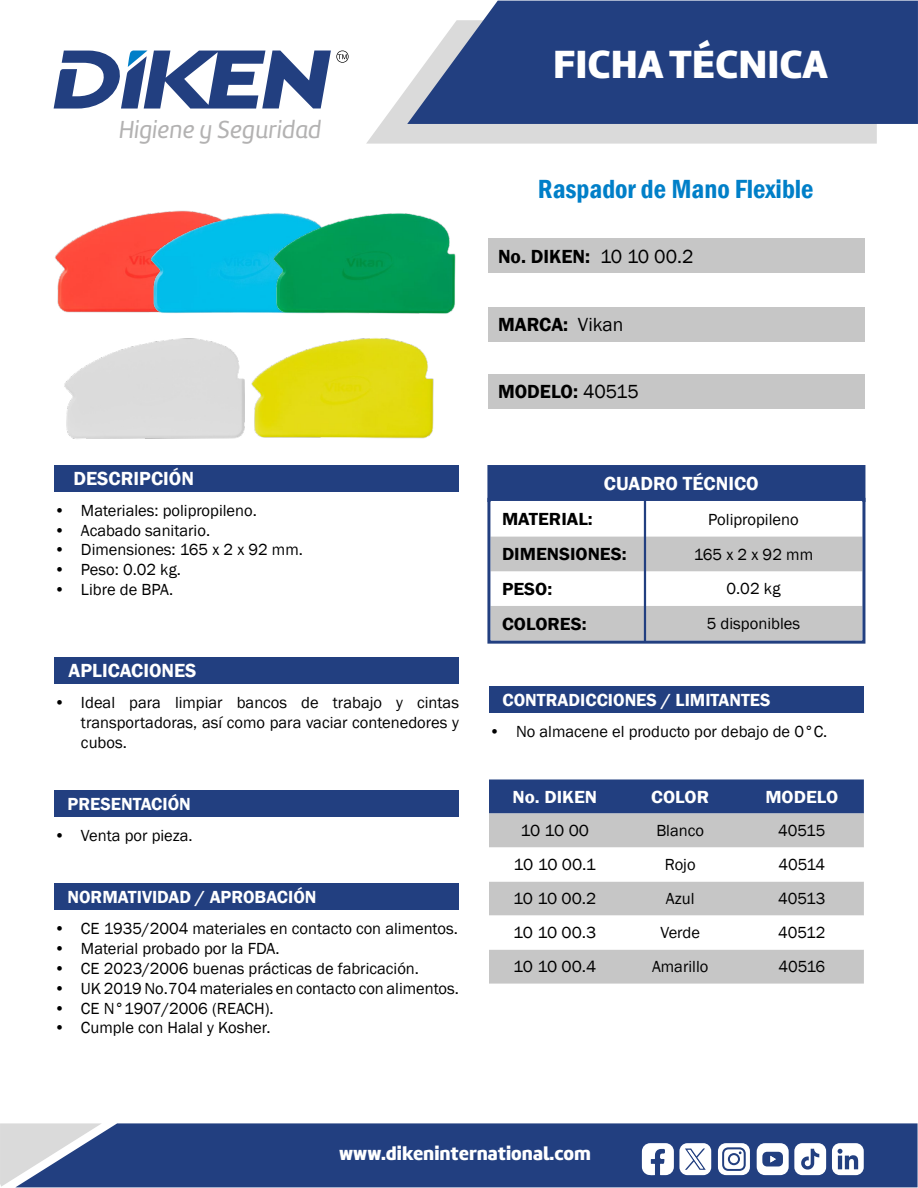
<style>
.page{position:relative;width:918px;height:1188px;background:#fff}
.page>*{position:absolute;margin:0;border:0;box-sizing:border-box;transform-origin:0 0}
.t1{font:40.8px "Amelia Basic Black";color:#fff}
.t2{font:600 condensed 27px "Franklin Gothic";color:#007fc8}
.t3{font:25.5px "Amelia Basic Italic";color:#b3b2b2}
.t4{font:600 19.5px "Franklin Gothic";color:#000}
.t5{font:600 19.5px "Franklin Gothic";color:#fff}
.t6{font:19.5px "Amelia Basic Black";color:#fff}
.t7{font:600 18px "Franklin Gothic";color:#fff}
.t8{font:600 18px "Franklin Gothic";color:#000;scale:1.05 1}
.t9{font:600 18px "Franklin Gothic";color:#fff;scale:1.05 1}
.t10{font:16.5px/19.8px "Franklin Gothic";color:#000;text-align:justify}
.t11{font:16.5px "Franklin Gothic";color:#000;scale:1.05 1}
.s1{font-weight:400}
</style>
<div class="page">
<div style="left:102px;top:1123px;width:816px;height:64px;background:#223f80"></div>
<svg style="left:0;top:1123px;width:102px;height:64px;background:#9da8bf"></svg>
<svg style="left:366px;top:88px;width:511px;height:56px;background:#dedede"></svg>
<svg style="left:407px;top:1px;width:511px;height:123px;background:#344e8a"></svg>
<svg style="left:54px;top:50px;width:295px;height:59px"></svg>
<svg style="left:642px;top:1143px;width:69px;height:32px"></svg>
<svg style="left:718px;top:1143px;width:32px;height:32px"></svg>
<div style="left:730px;top:1155px;width:8px;height:8px;background:#fff;border-radius:50%"></div>
<svg style="left:757px;top:1143px;width:107px;height:32px"></svg>
<div style="left:489px;top:779px;width:375px;height:35px;background:#223f80"></div>
<div style="left:489px;top:814px;width:375px;height:170px;background:#c6c6c6"></div>
<svg style="left:489px;top:848px;width:375px;height:102px"></svg>
<div style="left:488px;top:239px;width:377px;height:34px;background:#c6c6c6"></div>
<div style="left:488px;top:307px;width:377px;height:34px;background:#c6c6c6"></div>
<div style="left:488px;top:375px;width:377px;height:34px;background:#c6c6c6"></div>
<div style="left:54px;top:465px;width:405px;height:27px;background:#223f80"></div>
<div style="left:54px;top:657px;width:405px;height:27px;background:#223f80"></div>
<div style="left:54px;top:790px;width:405px;height:27px;background:#223f80"></div>
<div style="left:54px;top:884px;width:405px;height:26px;background:#223f80"></div>
<div style="left:489px;top:686px;width:375px;height:27px;background:#223f80"></div>
<div style="left:489px;top:467px;width:375px;height:34px;background:#223f80"></div>
<div style="left:487px;top:465px;width:378px;height:37px;border:3px solid #223f80"></div>
<svg style="left:491px;top:502px;width:370px;height:138px"></svg>
<div style="left:487px;top:498px;width:378px;height:146px;border:3px solid #223f80"></div>
<hr style="left:644px;top:499px;width:2px;height:143px;background:#223f80">
<img style="left:55px;top:213px;width:93px;height:100px">
<img style="left:148px;top:210px;width:122px;height:103px">
<img style="left:270px;top:213px;width:186px;height:101px">
<img style="left:64px;top:338px;width:181px;height:101px">
<img style="left:251px;top:338px;width:183px;height:101px">
<h3 class="t3" style="left:119px;top:115px;width:204px">Higiene y Seguridad</h3>
<p class="t5" style="left:74px;top:467px;width:122px">DESCRIPCIÓN</p>
<p class="t10" style="left:54px;top:501px;width:204px">• Materiales: polipropileno.</p>
<p class="t10" style="left:54px;top:521px;width:158px">• Acabado sanitario.</p>
<p class="t10" style="left:54px;top:540px;width:250px">• Dimensiones: 165 x 2 x 92 mm.</p>
<p class="t10" style="left:54px;top:560px;width:128px">• Peso: 0.02 kg.</p>
<p class="t10" style="left:54px;top:580px;width:121px">• Libre de BPA.</p>
<p class="t5" style="left:69px;top:659px;width:129px">APLICACIONES</p>
<p class="t10" style="left:81px;top:693px;width:380px;text-indent:-27px">• Ideal para limpiar bancos de trabajo y cintas transportadoras, así como para vaciar contenedores y cubos.</p>
<p class="t7" style="left:68px;top:793px;width:125px">PRESENTACIÓN</p>
<p class="t10" style="left:54px;top:826px;width:140px">• Venta por pieza.</p>
<p class="t7" style="left:68px;top:886px;width:251px">NORMATIVIDAD / APROBACIÓN</p>
<p class="t10" style="left:54px;top:919px;width:405px">• CE 1935/2004 materiales en contacto con alimentos.</p>
<p class="t10" style="left:54px;top:939px;width:227px">• Material probado por la FDA.</p>
<p class="t10" style="left:54px;top:959px;width:367px">• CE 2023/2006 buenas prácticas de fabricación.</p>
<p class="t10" style="left:54px;top:979px;width:407px">• UK 2019 No.704 materiales en contacto con alimentos.</p>
<p class="t10" style="left:54px;top:999px;width:221px">• CE N°1907/2006 (REACH).</p>
<p class="t10" style="left:54px;top:1018px;width:218px">• Cumple con Halal y Kosher.</p>
<h1 class="t1" style="left:553px;top:40px;width:276px">FICHA TÉCNICA</h1>
<h2 class="t2" style="left:538px;top:171px;width:277px">Raspador de Mano Flexible</h2>
<p class="t4" style="left:498px;top:244px;width:197px">No. DIKEN: <span class="s1">10 10 00.2</span></p>
<p class="t4" style="left:498px;top:312px;width:127px">MARCA: <span class="s1">Vikan</span></p>
<p class="t4" style="left:498px;top:380px;width:142px">MODELO: <span class="s1">40515</span></p>
<p class="t5" style="left:604px;top:472px;width:156px">CUADRO TÉCNICO</p>
<p class="t8" style="left:502px;top:508px;width:88px">MATERIAL:</p>
<p class="t10" style="left:708px;top:509px;width:92px">Polipropileno</p>
<p class="t8" style="left:502px;top:543px;width:120px">DIMENSIONES:</p>
<p class="t10" style="left:694px;top:545px;width:121px">165 x 2 x 92 mm</p>
<p class="t8" style="left:502px;top:578px;width:49px">PESO:</p>
<p class="t10" style="left:726px;top:579px;width:56px">0.02 kg</p>
<p class="t8" style="left:502px;top:613px;width:82px">COLORES:</p>
<p class="t10" style="left:707px;top:614px;width:95px">5 disponibles</p>
<p class="t7" style="left:503px;top:689px;width:270px">CONTRADICCIONES / LIMITANTES</p>
<p class="t10" style="left:489px;top:722px;width:340px">• No almacene el producto por debajo de 0°C.</p>
<p class="t9" style="left:512px;top:786px;width:82px">No. DIKEN</p>
<p class="t9" style="left:651px;top:786px;width:57px">COLOR</p>
<p class="t9" style="left:765px;top:786px;width:71px">MODELO</p>
<p class="t11" style="left:521px;top:821px;width:67px">10 10 00</p>
<p class="t10" style="left:656px;top:821px;width:49px">Blanco</p>
<p class="t10" style="left:778px;top:821px;width:49px">40515</p>
<p class="t11" style="left:514px;top:855px;width:80px">10 10 00.1</p>
<p class="t10" style="left:665px;top:855px;width:32px">Rojo</p>
<p class="t10" style="left:778px;top:855px;width:48px">40514</p>
<p class="t11" style="left:513px;top:889px;width:81px">10 10 00.2</p>
<p class="t10" style="left:666px;top:889px;width:30px">Azul</p>
<p class="t10" style="left:778px;top:889px;width:49px">40513</p>
<p class="t11" style="left:513px;top:923px;width:81px">10 10 00.3</p>
<p class="t10" style="left:660px;top:923px;width:41px">Verde</p>
<p class="t10" style="left:778px;top:923px;width:49px">40512</p>
<p class="t11" style="left:513px;top:957px;width:81px">10 10 00.4</p>
<p class="t10" style="left:652px;top:957px;width:58px">Amarillo</p>
<p class="t10" style="left:778px;top:957px;width:48px">40516</p>
<p class="t6" style="left:339px;top:1142px;width:253px">www.dikeninternational.com</p>
</div>
